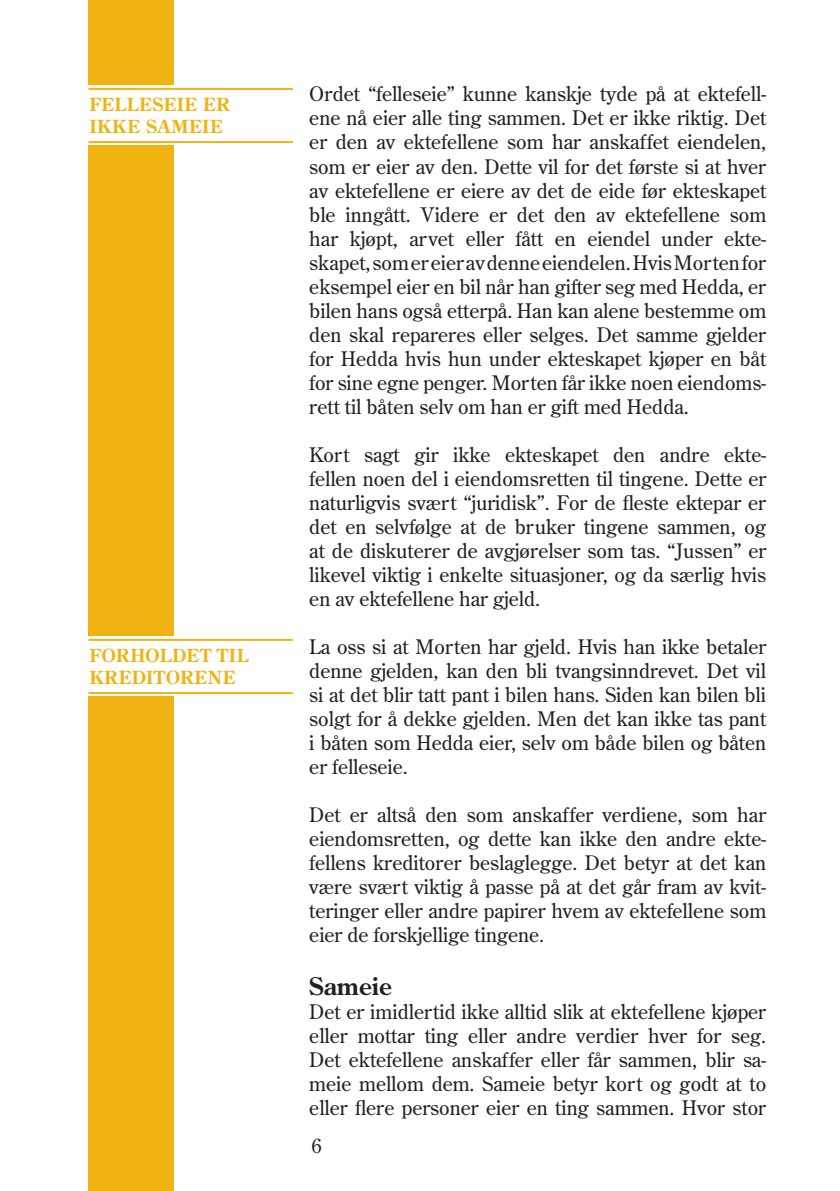
<style>
.page{position:relative;width:840px;height:1191px;background:#fff}
.page>*{position:absolute;margin:0;border:0;box-sizing:border-box;transform-origin:0 0}
.t1{font:700 24px "Century Old Style";color:#231f20}
.t2{font:20px/24px "Century Old Style";color:#231f20;text-align:justify}
.t3{font:700 18px/21.6px "Century Old Style";letter-spacing:.035em;color:#f1b311}
</style>
<div class="page">
<div style="left:88px;top:0;width:85px;height:1191px;background:#f1b311"></div>
<div style="left:84px;top:636px;width:195px;height:59px;background:#fff"></div>
<hr style="left:88px;top:639px;width:205px;height:2px;background:#f1b311">
<hr style="left:88px;top:692px;width:205px;height:2px;background:#f1b311">
<div style="left:84px;top:85px;width:195px;height:60px;background:#fff"></div>
<hr style="left:88px;top:88px;width:205px;height:2px;background:#f1b311">
<hr style="left:88px;top:141px;width:205px;height:2px;background:#f1b311">
<p class="t3" style="left:89px;top:93px;width:141px">FELLESEIE ER<br>IKKE SAMEIE</p>
<p class="t3" style="left:89px;top:644px;width:160px">FORHOLDET TIL<br>KREDITORENE</p>
<p class="t2" style="left:309px;top:82px;width:458px">Ordet “felleseie” kunne kanskje tyde på at ektefell&shy;ene nå eier alle ting sammen. Det er ikke riktig. Det er den av ektefellene som har anskaffet eiendelen, som er eier av den. Dette vil for det første si at hver av ektefellene er eiere av det de eide før ekteskapet ble inngått. Videre er det den av ektefellene som har kjøpt, arvet eller fått en eiendel under ekte&shy;skapet, som er eier av denne eiendelen. Hvis Morten for eksempel eier en bil når han gifter seg med Hedda, er bilen hans også etterpå. Han kan alene bestemme om den skal repareres eller selges. Det samme gjelder for Hedda hvis hun under ekteskapet kjøper en båt for sine egne penger. Morten får ikke noen eiendoms&shy;rett til båten selv om han er gift med Hedda.</p>
<p class="t2" style="left:309px;top:442px;width:458px">Kort sagt gir ikke ekteskapet den andre ekte&shy;fellen noen del i eiendomsretten til tingene. Dette er naturligvis svært “juridisk”. For de fleste ektepar er det en selvfølge at de bruker tingene sammen, og at de diskuterer de avgjørelser som tas. “Jussen” er likevel viktig i enkelte situasjoner, og da særlig hvis en av ektefellene har gjeld.</p>
<p class="t2" style="left:309px;top:634px;width:458px">La oss si at Morten har gjeld. Hvis han ikke betaler denne gjelden, kan den bli tvangsinndrevet. Det vil si at det blir tatt pant i bilen hans. Siden kan bilen bli solgt for å dekke gjelden. Men det kan ikke tas pant i båten som Hedda eier, selv om både bilen og båten er felleseie.</p>
<p class="t2" style="left:309px;top:802px;width:458px">Det er altså den som anskaffer verdiene, som har eiendomsretten, og dette kan ikke den andre ekte&shy;fellens kreditorer beslaglegge. Det betyr at det kan være svært viktig å passe på at det går fram av kvit&shy;teringer eller andre papirer hvem av ektefellene som eier de forskjellige tingene.</p>
<p class="t1" style="left:309px;top:970px;width:84px">Sameie</p>
<p class="t2" style="left:309px;top:998px;width:458px">Det er imidlertid ikke alltid slik at ektefellene kjøper eller mottar ting eller andre verdier hver for seg.<br>Det ektefellene anskaffer eller får sammen, blir sa&shy;meie mellom dem. Sameie betyr kort og godt at to eller flere personer eier en ting sammen. Hvor stor</p>
<p class="t2" style="left:311px;top:1133px;width:11px">6</p>
</div>
